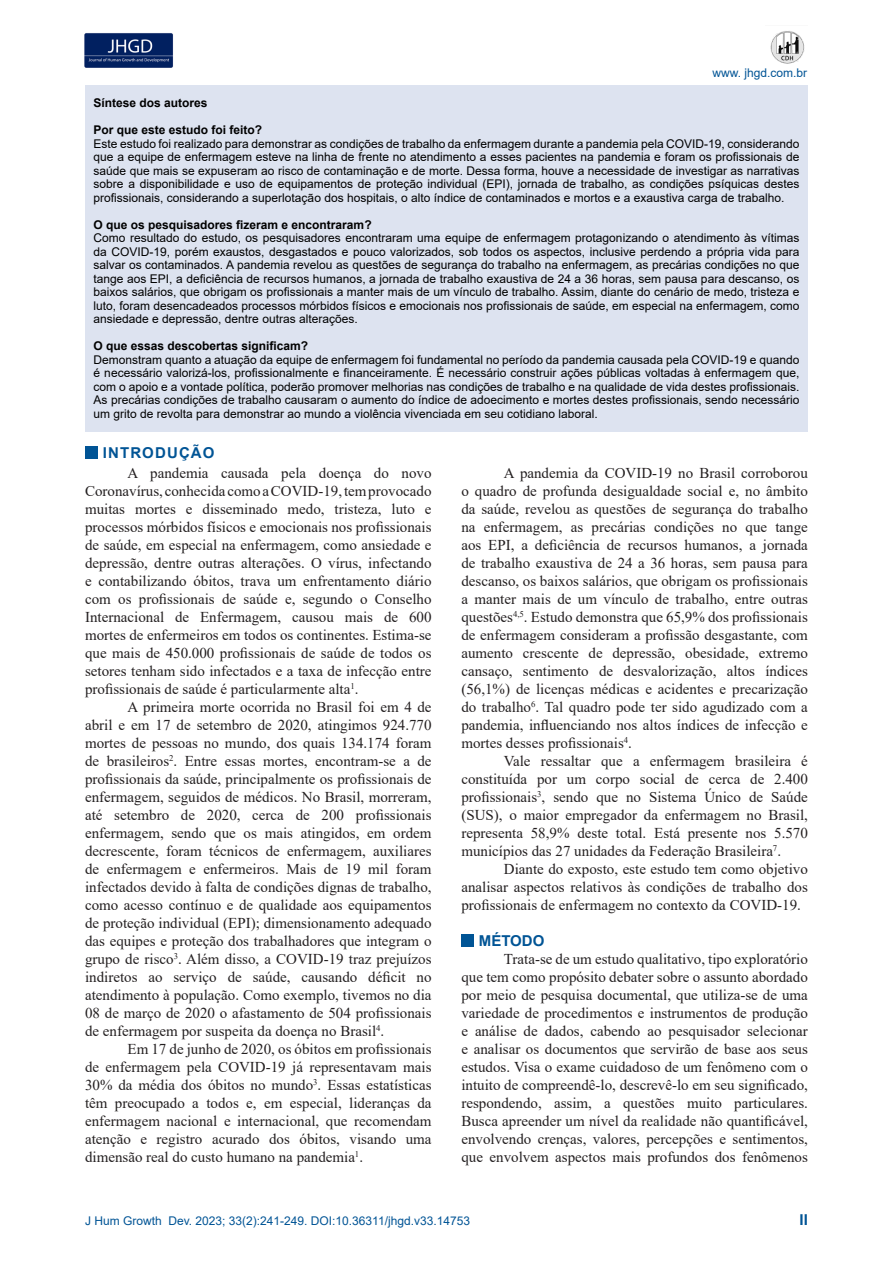
<style>
.page{position:relative;width:893px;height:1263px;background:#fff}
.page>*{position:absolute;margin:0;border:0;box-sizing:border-box;transform-origin:0 0}
.t1{font:15px/18px "Times New Roman";color:#231f20;text-align:justify}
.t2{font:700 15px "Arial";letter-spacing:.075em;color:#005495}
.t3{font:12px/13.5px "Arial";color:#000;text-align:justify}
.t4{font:700 12px "Arial";color:#000}
.t5{font:12px "Arial";color:#005495}
</style>
<div class="page">
<img style="left:84px;top:33px;width:89px;height:35px">
<img style="left:770px;top:31px;width:35px;height:33px">
<div style="left:85px;top:446px;width:12px;height:12px;background:#005495"></div>
<div style="left:461px;top:934px;width:12px;height:12px;background:#005495"></div>
<div style="left:85px;top:85px;width:723px;height:346px;background:#dde3f0"></div>
<p class="t5" style="left:712px;top:64px;width:96px">www. jhgd.com.br</p>
<p class="t4" style="left:94px;top:95px;width:116px">Síntese dos autores</p>
<p class="t4" style="left:94px;top:122px;width:170px">Por que este estudo foi feito?</p>
<p class="t3" style="left:94px;top:137px;width:707px">Este estudo foi realizado para demonstrar as condições de trabalho da enfermagem durante a pandemia pela COVID-19, considerando que a equipe de enfermagem esteve na linha de frente no atendimento a esses pacientes na pandemia e foram os profissionais de saúde que mais se expuseram ao risco de contaminação e de morte. Dessa forma, houve a necessidade de investigar as narrativas sobre a disponibilidade e uso de equipamentos de proteção individual (EPI), jornada de trabalho, as condições psíquicas destes profissionais, considerando a superlotação dos hospitais, o alto índice de contaminados e mortos e a exaustiva carga de trabalho.</p>
<p class="t4" style="left:94px;top:216px;width:280px">O que os pesquisadores fizeram e encontraram?</p>
<p class="t3" style="left:94px;top:231px;width:707px">Como resultado do estudo, os pesquisadores encontraram uma equipe de enfermagem protagonizando o atendimento às vítimas da COVID-19, porém exaustos, desgastados e pouco valorizados, sob todos os aspectos, inclusive perdendo a própria vida para salvar os contaminados. A pandemia revelou as questões de segurança do trabalho na enfermagem, as precárias condições no que tange aos EPI, a deficiência de recursos humanos, a jornada de trabalho exaustiva de 24 a 36 horas, sem pausa para descanso, os baixos salários, que obrigam os profissionais a manter mais de um vínculo de trabalho. Assim, diante do cenário de medo, tristeza e luto, foram desencadeados processos mórbidos físicos e emocionais nos profissionais de saúde, em especial na enfermagem, como ansiedade e depressão, dentre outras alterações.</p>
<p class="t4" style="left:94px;top:338px;width:216px">O que essas descobertas significam?</p>
<p class="t3" style="left:94px;top:353px;width:707px">Demonstram quanto a atuação da equipe de enfermagem foi fundamental no período da pandemia causada pela COVID-19 e quando é necessário valorizá-los, profissionalmente e financeiramente. É necessário construir ações públicas voltadas à enfermagem que, com o apoio e a vontade política, poderão promover melhorias nas condições de trabalho e na qualidade de vida destes profissionais.</p>
<p class="t3" style="left:94px;top:393px;width:707px">As precárias condições de trabalho causaram o aumento do índice de adoecimento e mortes destes profissionais, sendo necessário um grito de revolta para demonstrar ao mundo a violência vivenciada em seu cotidiano laboral.</p>
<p class="t2" style="left:103px;top:443px;width:113px">INTRODUÇÃO</p>
<p class="t1" style="left:85px;top:463px;width:348px;text-indent:43px">A pandemia causada pela doença do novo Coronavírus, conhecida como a COVID-19, tem provocado muitas mortes e disseminado medo, tristeza, luto e processos mórbidos físicos e emocionais nos profissionais de saúde, em especial na enfermagem, como ansiedade e depressão, dentre outras alterações. O vírus, infectando e contabilizando óbitos, trava um enfrentamento diário com os profissionais de saúde e, segundo o Conselho Internacional de Enfermagem, causou mais de 600 mortes de enfermeiros em todos os continentes. Estima-se que mais de 450.000 profissionais de saúde de todos os setores tenham sido infectados e a taxa de infecção entre profissionais de saúde é particularmente alta<sup>1</sup>.</p>
<p class="t1" style="left:85px;top:697px;width:348px;text-indent:43px">A primeira morte ocorrida no Brasil foi em 4 de abril e em 17 de setembro de 2020, atingimos 924.770 mortes de pessoas no mundo, dos quais 134.174 foram de brasileiros<sup>2</sup>. Entre essas mortes, encontram-se a de profissionais da saúde, principalmente os profissionais de enfermagem, seguidos de médicos. No Brasil, morreram, até setembro de 2020, cerca de 200 profissionais enfermagem, sendo que os mais atingidos, em ordem decrescente, foram técnicos de enfermagem, auxiliares de enfermagem e enfermeiros. Mais de 19 mil foram infectados devido à falta de condições dignas de trabalho, como acesso contínuo e de qualidade aos equipamentos de proteção individual (EPI); dimensionamento adequado das equipes e proteção dos trabalhadores que integram o grupo de risco<sup>3</sup>. Além disso, a COVID-19 traz prejuízos indiretos ao serviço de saúde, causando déficit no atendimento à população. Como exemplo, tivemos no dia 08 de março de 2020 o afastamento de 504 profissionais de enfermagem por suspeita da doença no Brasil<sup>4</sup>.</p>
<p class="t1" style="left:85px;top:1039px;width:348px;text-indent:43px">Em 17 de junho de 2020, os óbitos em profissionais de enfermagem pela COVID-19 já representavam mais 30% da média dos óbitos no mundo<sup>3</sup>. Essas estatísticas têm preocupado a todos e, em especial, lideranças da enfermagem nacional e internacional, que recomendam atenção e registro acurado dos óbitos, visando uma dimensão real do custo humano na pandemia<sup>1</sup>.</p>
<p class="t1" style="left:461px;top:463px;width:348px;text-indent:43px">A pandemia da COVID-19 no Brasil corroborou o quadro de profunda desigualdade social e, no âmbito da saúde, revelou as questões de segurança do trabalho na enfermagem, as precárias condições no que tange aos EPI, a deficiência de recursos humanos, a jornada de trabalho exaustiva de 24 a 36 horas, sem pausa para descanso, os baixos salários, que obrigam os profissionais a manter mais de um vínculo de trabalho, entre outras questões<sup>4,5</sup>. Estudo demonstra que 65,9% dos profissionais de enfermagem consideram a profissão desgastante, com aumento crescente de depressão, obesidade, extremo cansaço, sentimento de desvalorização, altos índices (56,1%) de licenças médicas e acidentes e precarização do trabalho<sup>6</sup>. Tal quadro pode ter sido agudizado com a pandemia, influenciando nos altos índices de infecção e mortes desses profissionais<sup>4</sup>.</p>
<p class="t1" style="left:461px;top:751px;width:348px;text-indent:43px">Vale ressaltar que a enfermagem brasileira é constituída por um corpo social de cerca de 2.400 profissionais<sup>3</sup>, sendo que no Sistema Único de Saúde (SUS), o maior empregador da enfermagem no Brasil, representa 58,9% deste total. Está presente nos 5.570 municípios das 27 unidades da Federação Brasileira<sup>7</sup>.</p>
<p class="t1" style="left:461px;top:859px;width:348px;text-indent:43px">Diante do exposto, este estudo tem como objetivo analisar aspectos relativos às condições de trabalho dos profissionais de enfermagem no contexto da COVID-19.</p>
<p class="t2" style="left:479px;top:930px;width:67px">MÉTODO</p>
<p class="t1" style="left:461px;top:949px;width:348px;text-indent:43px">Trata-se de um estudo qualitativo, tipo exploratório que tem como propósito debater sobre o assunto abordado por meio de pesquisa documental, que utiliza-se de uma variedade de procedimentos e instrumentos de produção e análise de dados, cabendo ao pesquisador selecionar e analisar os documentos que servirão de base aos seus estudos. Visa o exame cuidadoso de um fenômeno com o intuito de compreendê-lo, descrevê-lo em seu significado, respondendo, assim, a questões muito particulares.<br>Busca apreender um nível da realidade não quantificável, envolvendo crenças, valores, percepções e sentimentos, que envolvem aspectos mais profundos dos fenômenos</p>
<p class="t5" style="left:85px;top:1212px;width:387px">J Hum Growth Dev. 2023; 33(2):241-249. DOI:10.36311/jhgd.v33.14753</p>
<p class="t2" style="left:800px;top:1209px;width:10px">II</p>
</div>
